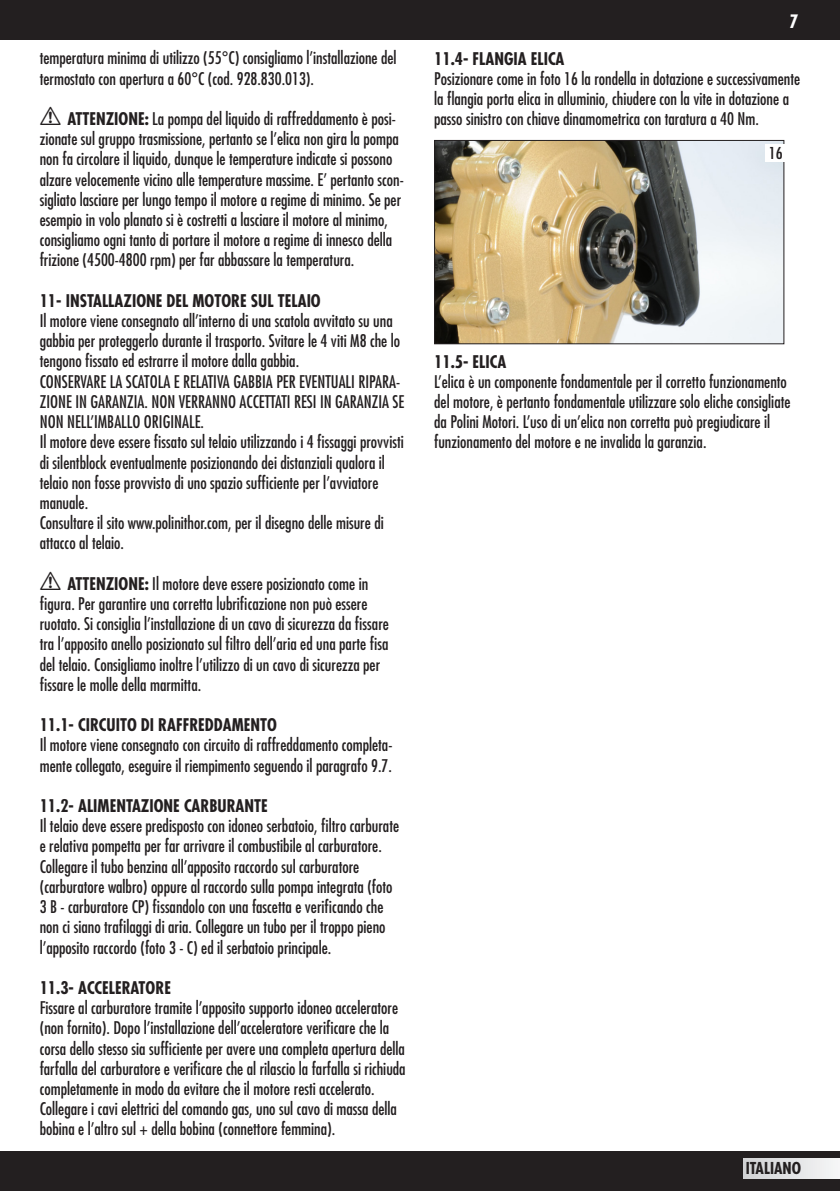
<style>
.page{position:relative;width:840px;height:1191px;background:#fff}
.page>*{position:absolute;margin:0;border:0;box-sizing:border-box;transform-origin:0 0}
.t1{font:700 condensed 18px "Futura LT";color:#fff}
.t2{font:condensed 17px/20.2px "Futura LT";color:#231f20}
.t3{font:700 condensed 17px "Futura LT";color:#231f20}
.t4{font:700 condensed 16px "Futura LT";color:#231f20}
.Normale{font:condensed 16px "Futura LT";color:#231f20;scale:1.07 1}
.s1{font-family:"Hazard";font-stretch:normal;font-size:26px}
.s2{font-weight:700}
</style>
<div class="page">
<div style="left:0;top:0;width:839px;height:40px;background:#231f20"></div>
<div style="left:0;top:1151px;width:839px;height:40px;background:#231f20"></div>
<div style="left:743px;top:1158px;width:96px;height:20px;background:linear-gradient(to right,#d0d2d4,#f5f5f6)"></div>
<img style="left:436px;top:142px;width:345px;height:200px">
<div style="left:434px;top:140px;width:349px;height:204px;border:1px solid #231f20"></div>
<div style="left:765px;top:144px;width:23px;height:17px;background:#fff"></div>
<p class="t2" style="left:40px;top:48px;width:358px">temperatura minima di utilizzo (55°C) consigliamo l’installazione del termostato con apertura a 60°C (cod. 928.830.013).</p>
<p class="t2" style="left:40px;top:108px;width:365px"><span class="s1">!</span> <span class="s2">ATTENZIONE:</span> La pompa del liquido di raffreddamento è posi&shy;zionate sul gruppo trasmissione, pertanto se l’elica non gira la pompa non fa circolare il liquido, dunque le temperature indicate si possono alzare velocemente vicino alle temperature massime. E’ pertanto scon&shy;sigliato lasciare per lungo tempo il motore a regime di minimo. Se per esempio in volo planato si è costretti a lasciare il motore al minimo, consigliamo ogni tanto di portare il motore a regime di innesco della frizione (4500-4800 rpm) per far abbassare la temperatura.</p>
<p class="t3" style="left:40px;top:290px;width:282px">11- INSTALLAZIONE DEL MOTORE SUL TELAIO</p>
<p class="t2" style="left:40px;top:310px;width:362px">Il motore viene consegnato all’interno di una scatola avvitato su una gabbia per proteggerlo durante il trasporto. Svitare le 4 viti M8 che lo tengono fissato ed estrarre il motore dalla gabbia.</p>
<p class="t2" style="left:40px;top:371px;width:366px">CONSERVARE LA SCATOLA E RELATIVA GABBIA PER EVENTUALI RIPARA-<br>ZIONE IN GARANZIA. NON VERRANNO ACCETTATI RESI IN GARANZIA SE<br>NON NELL’IMBALLO ORIGINALE.</p>
<p class="t2" style="left:40px;top:432px;width:365px">Il motore deve essere fissato sul telaio utilizzando i 4 fissaggi provvisti di silentblock eventualmente posizionando dei distanziali qualora il telaio non fosse provvisto di uno spazio sufficiente per l’avviatore manuale.</p>
<p class="t2" style="left:40px;top:512px;width:345px">Consultare il sito www.polinithor.com, per il disegno delle misure di attacco al telaio.</p>
<p class="t2" style="left:40px;top:573px;width:330px"><span class="s1">!</span> <span class="s2">ATTENZIONE:</span> Il motore deve essere posizionato come in figura. Per garantire una corretta lubrificazione non può essere</p>
<p class="t2" style="left:40px;top:613px;width:350px">ruotato. Si consiglia l’installazione di un cavo di sicurezza da fissare tra l’apposito anello posizionato sul filtro dell’aria ed una parte fisa del telaio. Consigliamo inoltre l’utilizzo di un cavo di sicurezza per fissare le molle della marmitta.</p>
<p class="t3" style="left:40px;top:714px;width:238px">11.1- CIRCUITO DI RAFFREDDAMENTO</p>
<p class="t2" style="left:40px;top:735px;width:354px">Il motore viene consegnato con circuito di raffreddamento completa&shy;mente collegato, eseguire il riempimento seguendo il paragrafo 9.7.</p>
<p class="t3" style="left:40px;top:795px;width:229px">11.2- ALIMENTAZIONE CARBURANTE</p>
<p class="t2" style="left:40px;top:815px;width:361px">Il telaio deve essere predisposto con idoneo serbatoio, filtro carburate e relativa pompetta per far arrivare il combustibile al carburatore.<br>Collegare il tubo benzina all’apposito raccordo sul carburatore</p>
<p class="t2" style="left:40px;top:876px;width:354px">(carburatore walbro) oppure al raccordo sulla pompa integrata (foto 3 B - carburatore CP) fissandolo con una fascetta e verificando che non ci siano trafilaggi di aria. Collegare un tubo per il troppo pieno l’apposito raccordo (foto 3 - C) ed il serbatoio principale.</p>
<p class="t3" style="left:40px;top:977px;width:133px">11.3- ACCELERATORE</p>
<p class="t2" style="left:40px;top:997px;width:367px">Fissare al carburatore tramite l’apposito supporto idoneo acceleratore (non fornito). Dopo l’installazione dell’acceleratore verificare che la corsa dello stesso sia sufficiente per avere una completa apertura della farfalla del carburatore e verificare che al rilascio la farfalla si richiuda completamente in modo da evitare che il motore resti accelerato.<br>Collegare i cavi elettrici del comando gas, uno sul cavo di massa della bobina e l’altro sul + della bobina (connettore femmina).</p>
<p class="t1" style="left:789px;top:10px;width:10px">7</p>
<p class="t3" style="left:434px;top:48px;width:132px">11.4- FLANGIA ELICA</p>
<p class="t2" style="left:434px;top:68px;width:367px">Posizionare come in foto 16 la rondella in dotazione e successivamente la flangia porta elica in alluminio, chiudere con la vite in dotazione a passo sinistro con chiave dinamometrica con taratura a 40 Nm.</p>
<p class="Normale" style="left:768px;top:143px;width:15px">16</p>
<p class="t3" style="left:434px;top:351px;width:73px">11.5- ELICA</p>
<p class="t2" style="left:434px;top:371px;width:357px">L’elica è un componente fondamentale per il corretto funzionamento del motore, è pertanto fondamentale utilizzare solo eliche consigliate da Polini Motori. L’uso di un’elica non corretta può pregiudicare il funzionamento del motore e ne invalida la garanzia.</p>
<p class="t4" style="left:745px;top:1158px;width:57px">ITALIANO</p>
</div>
